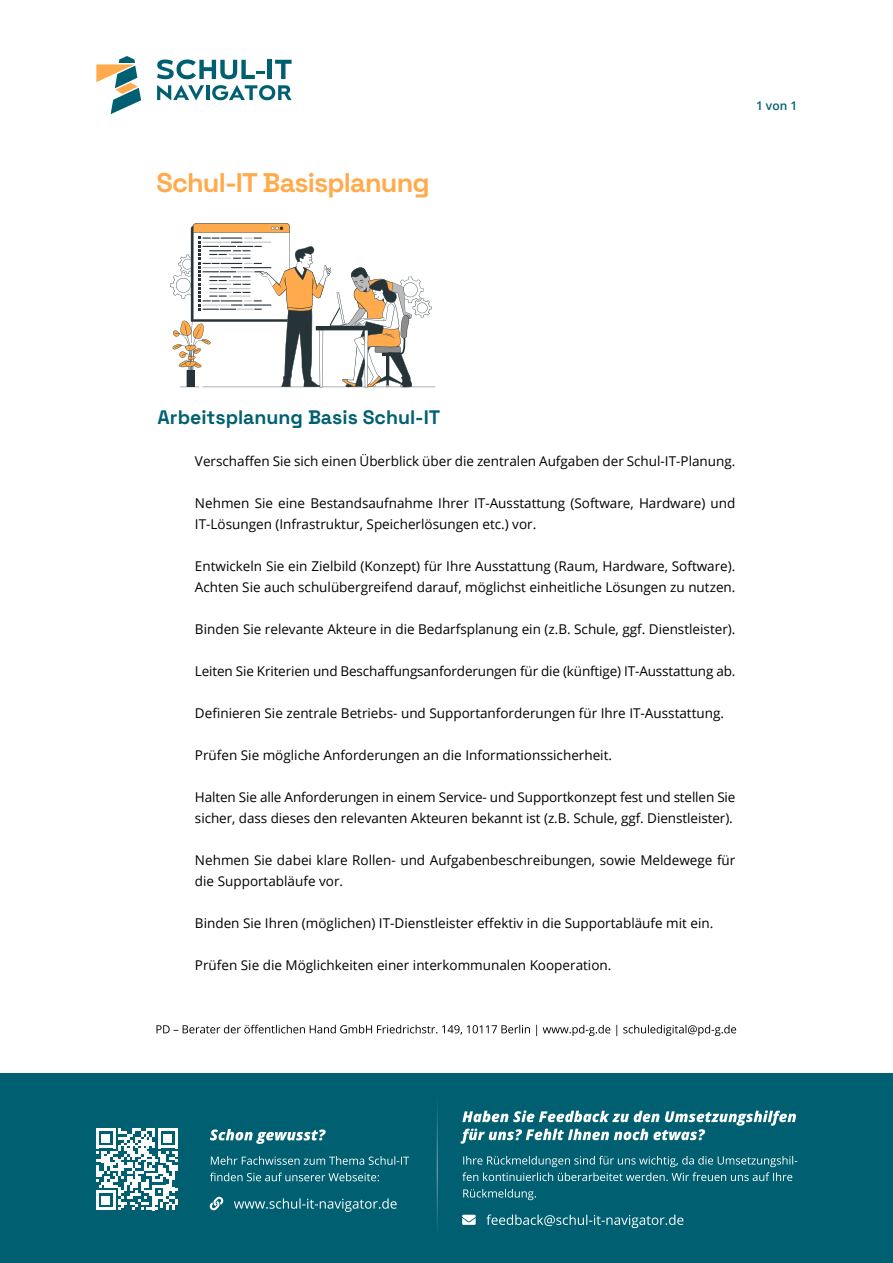
<style>
.page{position:relative;width:893px;height:1263px;background:#fff}
.page>*{position:absolute;margin:0;border:0;box-sizing:border-box;transform-origin:0 0}
.titel_hauptüberschrift{font:300 27px "Space Grotesk";letter-spacing:-.03em;color:#ffab4d}
.titel_hauptüberschrift-2{font:300 19.5px "Space Grotesk";color:#006072}
.inhalt_fließtext{font:13.5px/21px "Open Sans";color:#000}
.t1{font:600 12px "Open Sans";color:#006072}
</style>
<div class="page">
<svg style="left:157px;top:1025px;width:579px;height:11px"></svg>
<svg style="left:157px;top:59px;width:108px;height:20px"></svg>
<hr style="left:268px;top:60px;width:4px;height:19px;background:#006072">
<svg style="left:275px;top:60px;width:17px;height:19px"></svg>
<svg style="left:157px;top:85px;width:47px;height:15px"></svg>
<hr style="left:206px;top:85px;width:3px;height:15px;background:#006072">
<svg style="left:212px;top:85px;width:80px;height:15px"></svg>
<svg style="left:96px;top:56px;width:45px;height:58px"></svg>
<div style="left:0;top:1074px;width:893px;height:189px;background:#006072"></div>
<hr style="left:437px;top:1095px;width:1px;height:147px;background:#fff">
<svg style="left:96px;top:1128px;width:81px;height:82px"></svg>
<svg style="left:210px;top:1197px;width:187px;height:15px"></svg>
<svg style="left:210px;top:1172px;width:169px;height:9px"></svg>
<svg style="left:211px;top:1156px;width:198px;height:9px"></svg>
<svg style="left:210px;top:1129px;width:116px;height:15px"></svg>
<svg style="left:462px;top:1214px;width:221px;height:14px"></svg>
<svg style="left:463px;top:1189px;width:73px;height:11px"></svg>
<svg style="left:462px;top:1156px;width:335px;height:25px"></svg>
<svg style="left:461px;top:1110px;width:335px;height:34px"></svg>
<svg style="left:170px;top:223px;width:265px;height:165px"></svg>
<p class="titel_hauptüberschrift" style="left:156px;top:163px;width:275px">Schul-IT Basisplanung</p>
<p class="t1" style="left:756px;top:98px;width:43px">1 von 1</p>
<p class="titel_hauptüberschrift-2" style="left:158px;top:403px;width:284px">Arbeitsplanung Basis Schul-IT</p>
<p class="inhalt_fließtext" style="left:195px;top:450px;width:542px">Verschaffen Sie sich einen Überblick über die zentralen Aufgaben der Schul-IT-Planung.</p>
<p class="inhalt_fließtext" style="left:195px;top:492px;width:542px">Nehmen Sie eine Bestandsaufnahme Ihrer IT-Ausstattung (Software, Hardware) und<br>IT-Lösungen (Infrastruktur, Speicherlösungen etc.) vor.</p>
<p class="inhalt_fließtext" style="left:195px;top:555px;width:542px">Entwickeln Sie ein Zielbild (Konzept) für Ihre Ausstattung (Raum, Hardware, Software).<br>Achten Sie auch schulübergreifend darauf, möglichst einheitliche Lösungen zu nutzen.</p>
<p class="inhalt_fließtext" style="left:195px;top:618px;width:542px">Binden Sie relevante Akteure in die Bedarfsplanung ein (z.B. Schule, ggf. Dienstleister).</p>
<p class="inhalt_fließtext" style="left:195px;top:660px;width:542px">Leiten Sie Kriterien und Beschaffungsanforderungen für die (künftige) IT-Ausstattung ab.</p>
<p class="inhalt_fließtext" style="left:195px;top:702px;width:531px">Definieren Sie zentrale Betriebs- und Supportanforderungen für Ihre IT-Ausstattung.</p>
<p class="inhalt_fließtext" style="left:195px;top:744px;width:419px">Prüfen Sie mögliche Anforderungen an die Informationssicherheit.</p>
<p class="inhalt_fließtext" style="left:195px;top:786px;width:542px">Halten Sie alle Anforderungen in einem Service- und Supportkonzept fest und stellen Sie sicher, dass dieses den relevanten Akteuren bekannt ist (z.B. Schule, ggf. Dienstleister).</p>
<p class="inhalt_fließtext" style="left:195px;top:849px;width:542px">Nehmen Sie dabei klare Rollen- und Aufgabenbeschreibungen, sowie Meldewege für die Supportabläufe vor.</p>
<p class="inhalt_fließtext" style="left:195px;top:912px;width:520px">Binden Sie Ihren (möglichen) IT-Dienstleister effektiv in die Supportabläufe mit ein.</p>
<p class="inhalt_fließtext" style="left:195px;top:954px;width:418px">Prüfen Sie die Möglichkeiten einer interkommunalen Kooperation.</p>
</div>
